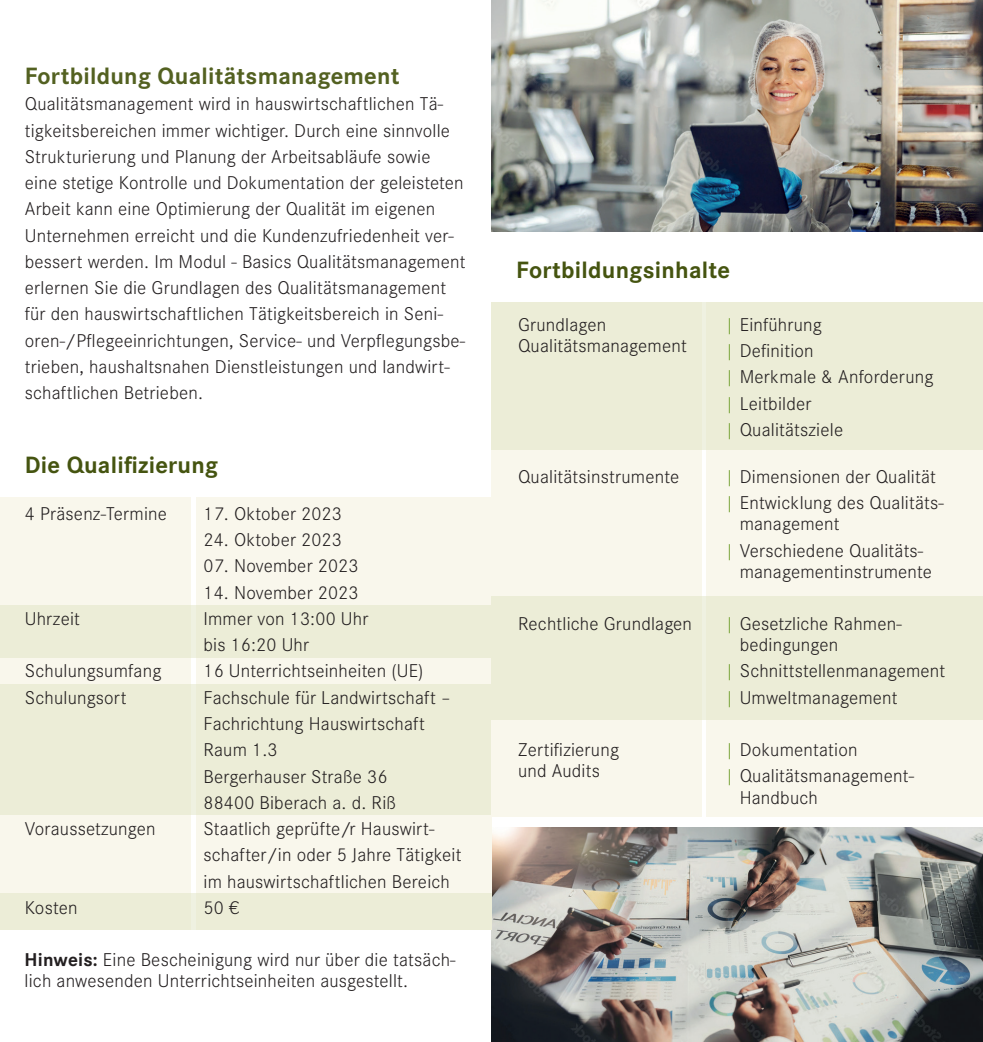
<style>
.page{position:relative;width:983px;height:1042px;background:#fff}
.page>*{position:absolute;margin:0;border:0;box-sizing:border-box;transform-origin:0 0}
.t1{font:700 24.5px "Corporate S";letter-spacing:.01em;color:#455410}
.t2{font:700 24.5px "Corporate S";letter-spacing:.01em;color:#536121}
.t3{font:300 19.25px/26.2px "Corporate S";letter-spacing:.01em;color:#231f20}
.s1{font-weight:700}
.s2{color:#719f2e}
</style>
<div class="page">
<img style="left:491px;top:828px;width:491px;height:214px">
<img style="left:491px;top:0;width:491px;height:231px">
<div style="left:0;top:497px;width:190px;height:432px;background:#f9f7ec"></div>
<div style="left:195px;top:497px;width:296px;height:432px;background:#f9f7ec"></div>
<div style="left:0;top:892px;width:491px;height:37px;background:#ecedd7"></div>
<div style="left:0;top:605px;width:491px;height:52px;background:#ecedd7"></div>
<div style="left:0;top:684px;width:491px;height:131px;background:#ecedd7"></div>
<div style="left:491px;top:302px;width:210px;height:515px;background:#f9f7ec"></div>
<div style="left:706px;top:302px;width:276px;height:515px;background:#f9f7ec"></div>
<div style="left:491px;top:302px;width:491px;height:147px;background:#ecedd7"></div>
<div style="left:491px;top:596px;width:491px;height:124px;background:#ecedd7"></div>
<p class="t2" style="left:25px;top:62px;width:376px">Fortbildung Qualitätsmanagement</p>
<p class="t3" style="left:25px;top:91px;width:442px">Qualitätsmanagement wird in hauswirtschaftlichen Tä&shy;tigkeitsbereichen immer wichtiger. Durch eine sinnvolle Strukturierung und Planung der Arbeitsabläufe sowie eine stetige Kontrolle und Dokumentation der geleisteten Arbeit kann eine Optimierung der Qualität im eigenen Unternehmen erreicht und die Kundenzufriedenheit ver&shy;bessert werden. Im Modul - Basics Qualitätsmanagement erlernen Sie die Grundlagen des Qualitätsmanagement für den hauswirtschaftlichen Tätigkeitsbereich in Seni&shy;oren-/Pflegeeinrichtungen, Service- und Verpflegungsbe&shy;trieben, haushaltsnahen Dienstleistungen und landwirt&shy;schaftlichen Betrieben.</p>
<p class="t1" style="left:25px;top:450px;width:195px">Die Qualifizierung</p>
<p class="t3" style="left:25px;top:500px;width:144px">4 Präsenz-Termine</p>
<p class="t3" style="left:203px;top:500px;width:140px">17. Oktober 2023</p>
<p class="t3" style="left:203px;top:527px;width:140px">24. Oktober 2023</p>
<p class="t3" style="left:203px;top:553px;width:156px">07. November 2023</p>
<p class="t3" style="left:203px;top:579px;width:156px">14. November 2023</p>
<p class="t3" style="left:25px;top:605px;width:57px">Uhrzeit</p>
<p class="t3" style="left:203px;top:605px;width:166px">Immer von 13:00 Uhr bis 16:20 Uhr</p>
<p class="t3" style="left:25px;top:658px;width:138px">Schulungsumfang</p>
<p class="t3" style="left:203px;top:658px;width:221px">16 Unterrichtseinheiten (UE)</p>
<p class="t3" style="left:25px;top:684px;width:103px">Schulungsort</p>
<p class="t3" style="left:203px;top:684px;width:249px">Fachschule für Landwirtschaft –<br>Fachrichtung Hauswirtschaft<br>Raum 1.3<br>Bergerhauser Straße 36<br>88400 Biberach a. d. Riß</p>
<p class="t3" style="left:25px;top:816px;width:132px">Voraussetzungen</p>
<p class="t3" style="left:203px;top:816px;width:259px">Staatlich geprüfte/r Hauswirt&shy;schafter/in oder 5 Jahre Tätigkeit im hauswirtschaftlichen Bereich</p>
<p class="t3" style="left:25px;top:894px;width:54px">Kosten</p>
<p class="t3" style="left:203px;top:894px;width:37px">50 €</p>
<p class="t3" style="left:25px;top:949px;width:432px;line-height:21px"><span class="s1">Hinweis:</span> Eine Bescheinigung wird nur über die tatsäch&shy;lich anwesenden Unterrichtseinheiten ausgestellt.</p>
<p class="t1" style="left:516px;top:256px;width:215px">Fortbildungsinhalte</p>
<p class="t3" style="left:518px;top:314px;width:170px;line-height:21px">Grundlagen<br>Qualitätsmanagement</p>
<p class="t3" style="left:724px;top:311px;width:210px"><span class="s2">|</span> Einführung<br><span class="s2">|</span> Definition<br><span class="s2">|</span> Merkmale &amp; Anforderung <span class="s2">|</span> Leitbilder<br><span class="s2">|</span> Qualitätsziele</p>
<p class="t3" style="left:724px;top:464px;width:220px"><span class="s2">|</span> Dimensionen der Qualität <span class="s2">|</span> Entwicklung des Qualitäts-</p>
<p class="t3" style="left:724px;top:511px;width:200px;text-indent:15px">management<br><span class="s2">|</span> Verschiedene Qualitäts-</p>
<p class="t3" style="left:739px;top:558px;width:194px">managementinstrumente</p>
<p class="t3" style="left:739px;top:613px;width:163px;line-height:21px;text-indent:-15px"><span class="s2">|</span> Gesetzliche Rahmen&shy;bedingungen</p>
<p class="t3" style="left:724px;top:658px;width:222px"><span class="s2">|</span> Schnittstellenmanagement <span class="s2">|</span> Umweltmanagement</p>
<p class="t3" style="left:724px;top:737px;width:191px"><span class="s2">|</span> Dokumentation<br><span class="s2">|</span> Qualitätsmanagement-</p>
<p class="t3" style="left:739px;top:784px;width:80px">Handbuch</p>
<p class="t3" style="left:518px;top:464px;width:162px">Qualitätsinstrumente</p>
<p class="t3" style="left:518px;top:611px;width:175px">Rechtliche Grundlagen</p>
<p class="t3" style="left:518px;top:739px;width:102px;line-height:21px">Zertifizierung und Audits</p>
</div>
